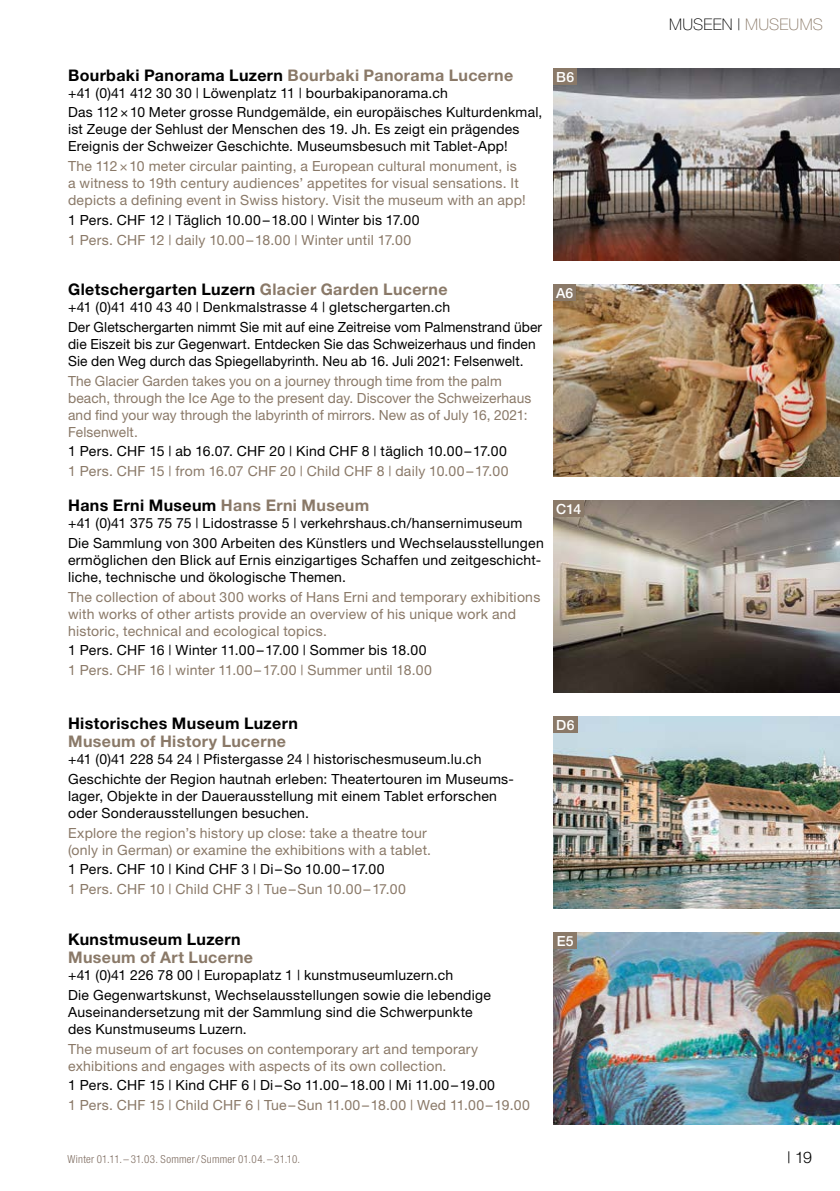
<style>
.page{position:relative;width:840px;height:1191px;background:#fff}
.page>*{position:absolute;margin:0;border:0;box-sizing:border-box;transform-origin:0 0}
.t1{font:700 16px "Helvetica Neue";letter-spacing:.025em;color:#000}
.t2{font:700 16px "Helvetica Neue";letter-spacing:.025em;color:#8a7968}
.t3{font:100 16px "Helvetica Neue";letter-spacing:.015em;color:#000}
.t4{font:300 16px "Helvetica Neue";color:#000}
.t5{font:14px/19.8px "Helvetica Neue";letter-spacing:.015em;color:#000}
.t6{font:14px/17px "Helvetica Neue";letter-spacing:.015em;color:#8a7968}
.t7{font:500 14px "Helvetica Neue";letter-spacing:.015em;color:#fff}
.t8{font:300 condensed 11px "Helvetica Neue";letter-spacing:.025em;color:#7d6b5f}
.s1{color:#000}
.s2{color:#8a7968}
</style>
<div class="page">
<img style="left:553px;top:68px;width:286px;height:192px">
<img style="left:553px;top:500px;width:286px;height:192px">
<img style="left:553px;top:284px;width:286px;height:192px">
<img style="left:553px;top:716px;width:286px;height:192px">
<img style="left:553px;top:932px;width:286px;height:192px">
<div style="left:553px;top:68px;width:23px;height:17px;background:#8a7968"></div>
<div style="left:553px;top:284px;width:23px;height:17px;background:#8a7968"></div>
<div style="left:553px;top:500px;width:31px;height:17px;background:#8a7968"></div>
<div style="left:553px;top:716px;width:24px;height:17px;background:#8a7968"></div>
<div style="left:553px;top:932px;width:23px;height:17px;background:#8a7968"></div>
<p class="t2" style="left:68px;top:65px;width:446px"><span class="s1">Bourbaki Panorama Luzern</span> Bourbaki Panorama Lucerne</p>
<p class="t5" style="left:68px;top:82px;width:475px">+41 (0)41 412 30 30 | Löwenplatz 11 | bourbakipanorama.ch<br>Das 112×10 Meter grosse Rundgemälde, ein europäisches Kulturdenkmal,</p>
<p class="t5" style="left:68px;top:121px;width:452px;line-height:17px">ist Zeuge der Sehlust der Menschen des 19. Jh. Es zeigt ein prägendes<br>Ereignis der Schweizer Geschichte. Museumsbesuch mit Tablet-App!</p>
<p class="t6" style="left:68px;top:158px;width:459px">The 112×10 meter circular painting, a European cultural monument, is a witness to 19th century audiences’ appetites for visual sensations. It depicts a defining event in Swiss history. Visit the museum with an app!</p>
<p class="t5" style="left:68px;top:210px;width:352px">1 Pers. CHF 12 | Täglich 10.00–18.00 | Winter bis 17.00</p>
<p class="t6" style="left:68px;top:231px;width:344px">1 Pers. CHF 12 | daily 10.00–18.00 | Winter until 17.00</p>
<p class="t7" style="left:556px;top:68px;width:19px">B6</p>
<p class="t1" style="left:68px;top:279px;width:381px">Gletschergarten Luzern <span class="s2">Glacier Garden Lucerne</span></p>
<p class="t5" style="left:68px;top:297px;width:475px">+41 (0)41 410 43 40 | Denkmalstrasse 4 | gletschergarten.ch<br>Der Gletschergarten nimmt Sie mit auf eine Zeitreise vom Palmenstrand über</p>
<p class="t5" style="left:68px;top:335px;width:469px;line-height:17px">die Eiszeit bis zur Gegenwart. Entdecken Sie das Schweizerhaus und finden<br>Sie den Weg durch das Spiegellabyrinth. Neu ab 16. Juli 2021: Felsenwelt.</p>
<p class="t6" style="left:68px;top:372px;width:464px">The Glacier Garden takes you on a journey through time from the palm beach, through the Ice Age to the present day. Discover the Schweizerhaus and find your way through the labyrinth of mirrors. New as of July 16, 2021:<br>Felsenwelt.</p>
<p class="t5" style="left:68px;top:441px;width:440px">1 Pers. CHF 15 | ab 16.07. CHF 20 | Kind CHF 8 | täglich 10.00–17.00</p>
<p class="t6" style="left:68px;top:462px;width:442px">1 Pers. CHF 15 | from 16.07 CHF 20 | Child CHF 8 | daily 10.00–17.00</p>
<p class="t1" style="left:68px;top:495px;width:302px">Hans Erni Museum <span class="s2">Hans Erni Museum</span></p>
<p class="t5" style="left:68px;top:513px;width:477px">+41 (0)41 375 75 75 | Lidostrasse 5 | verkehrshaus.ch/hansernimuseum<br>Die Sammlung von 300 Arbeiten des Künstlers und Wechselausstellungen</p>
<p class="t5" style="left:68px;top:551px;width:474px;line-height:17px">ermöglichen den Blick auf Ernis einzigartiges Schaffen und zeitgeschicht&shy;liche, technische und ökologische Themen.</p>
<p class="t6" style="left:68px;top:588px;width:473px">The collection of about 300 works of Hans Erni and temporary exhibitions with works of other artists provide an overview of his unique work and historic, technical and ecological topics.</p>
<p class="t5" style="left:68px;top:640px;width:360px">1 Pers. CHF 16 | Winter 11.00–17.00 | Sommer bis 18.00</p>
<p class="t6" style="left:68px;top:661px;width:365px">1 Pers. CHF 16 | winter 11.00–17.00 | Summer until 18.00</p>
<p class="t7" style="left:556px;top:284px;width:19px">A6</p>
<p class="t7" style="left:556px;top:500px;width:27px">C14</p>
<p class="t1" style="left:68px;top:713px;width:231px">Historisches Museum Luzern</p>
<p class="t2" style="left:68px;top:731px;width:219px">Museum of History Lucerne</p>
<p class="t5" style="left:68px;top:748px;width:445px">+41 (0)41 228 54 24 | Pfistergasse 24 | historischesmuseum.lu.ch<br>Geschichte der Region hautnah erleben: Theatertouren im Museums-</p>
<p class="t5" style="left:68px;top:787px;width:430px;line-height:17px">lager, Objekte in der Dauerausstellung mit einem Tablet erforschen oder Sonderausstellungen besuchen.</p>
<p class="t6" style="left:68px;top:824px;width:364px">Explore the region’s history up close: take a theatre tour (only in German) or examine the exhibitions with a tablet.</p>
<p class="t5" style="left:68px;top:859px;width:318px">1 Pers. CHF 10 | Kind CHF 3 | Di–So 10.00–17.00</p>
<p class="t6" style="left:68px;top:880px;width:339px">1 Pers. CHF 10 | Child CHF 3 | Tue–Sun 10.00–17.00</p>
<p class="t1" style="left:68px;top:929px;width:174px">Kunstmuseum Luzern</p>
<p class="t2" style="left:68px;top:947px;width:186px">Museum of Art Lucerne</p>
<p class="t5" style="left:68px;top:964px;width:424px">+41 (0)41 226 78 00 | Europaplatz 1 | kunstmuseumluzern.ch<br>Die Gegenwartskunst, Wechselausstellungen sowie die lebendige</p>
<p class="t5" style="left:68px;top:1003px;width:406px;line-height:17px">Auseinandersetzung mit der Sammlung sind die Schwerpunkte des Kunstmuseums Luzern.</p>
<p class="t6" style="left:68px;top:1040px;width:411px">The museum of art focuses on contemporary art and temporary exhibitions and engages with aspects of its own collection.</p>
<p class="t5" style="left:68px;top:1075px;width:428px">1 Pers. CHF 15 | Kind CHF 6 | Di–So 11.00–18.00 | Mi 11.00–19.00</p>
<p class="t6" style="left:68px;top:1096px;width:463px">1 Pers. CHF 15 | Child CHF 6 | Tue–Sun 11.00–18.00 | Wed 11.00–19.00</p>
<p class="t7" style="left:556px;top:716px;width:20px">D6</p>
<p class="t7" style="left:556px;top:932px;width:18px">E5</p>
<p class="t8" style="left:67px;top:1152px;width:234px">Winter 01.11. – 31.03. Sommer / Summer 01.04. – 31.10.</p>
<p class="t3" style="left:668px;top:15px;width:155px">MUSEEN | <span class="s2">MUSEUMS</span></p>
<p class="t4" style="left:786px;top:1147px;width:27px">| 19</p>
</div>
